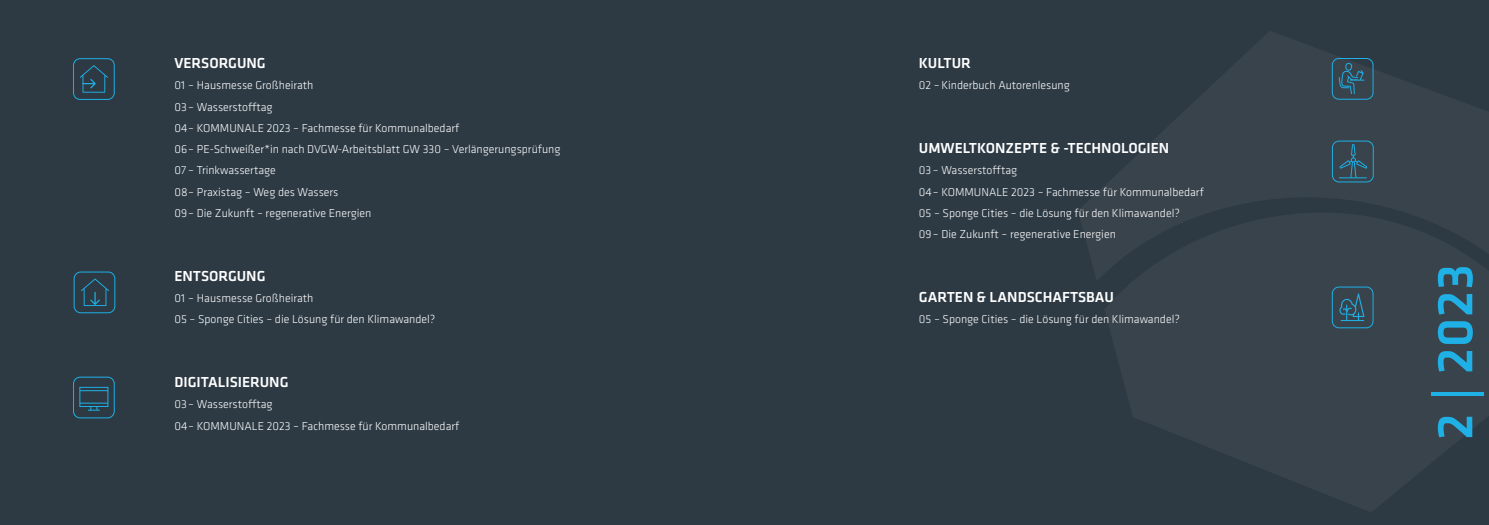
<style>
.page{position:relative;width:1489px;height:525px;background:#fff}
.page>*{position:absolute;margin:0;border:0;box-sizing:border-box;transform-origin:0 0}
.t1{font:500 50px "GC Klavika Head";color:#1fb0e6}
.t2{font:500 15px "GC Klavika Fein";color:#fff}
.t3{font:300 11.88px/21.2px "GC Klavika";color:#fff}
</style>
<div class="page">
<div style="left:0;top:0;width:1488px;height:524px;background:#2d3a44"></div>
<svg style="left:1105px;top:281px;width:383px;height:231px;fill:#39434c"></svg>
<svg style="left:1079px;top:31px;width:409px;height:250px;fill:#39434c"></svg>
<svg style="left:74px;top:271px;width:41px;height:42px"></svg>
<svg style="left:73px;top:58px;width:42px;height:42px"></svg>
<svg style="left:73px;top:376px;width:42px;height:42px"></svg>
<svg style="left:1331px;top:140px;width:42px;height:42px"></svg>
<svg style="left:1331px;top:58px;width:42px;height:42px"></svg>
<svg style="left:1331px;top:286px;width:42px;height:42px"></svg>
<p class="t2" style="left:174px;top:53px;width:93px">VERSORGUNG</p>
<p class="t3" style="left:174px;top:75px;width:387px">01 – Hausmesse Großheirath<br>03 – Wasserstofftag<br>04 – KOMMUNALE 2023 – Fachmesse für Kommunalbedarf<br>06 – PE-Schweißer*in nach DVGW-Arbeitsblatt GW 330 – Verlängerungsprüfung 07 – Trinkwassertage<br>08 – Praxistag – Weg des Wassers<br>09 – Die Zukunft – regenerative Energien</p>
<p class="t2" style="left:174px;top:265px;width:93px">ENTSORGUNG</p>
<p class="t3" style="left:174px;top:287px;width:262px">01 – Hausmesse Großheirath<br>05 – Sponge Cities – die Lösung für den Klimawandel?</p>
<p class="t2" style="left:174px;top:372px;width:115px">DIGITALISIERUNG</p>
<p class="t3" style="left:174px;top:393px;width:286px">03 – Wasserstofftag<br>04 – KOMMUNALE 2023 – Fachmesse für Kommunalbedarf</p>
<p class="t2" style="left:918px;top:53px;width:53px">KULTUR</p>
<p class="t3" style="left:918px;top:75px;width:152px">02 – Kinderbuch Autorenlesung</p>
<p class="t2" style="left:918px;top:138px;width:252px">UMWELTKONZEPTE &amp; -TECHNOLOGIEN</p>
<p class="t3" style="left:918px;top:160px;width:286px">03 – Wasserstofftag<br>04 – KOMMUNALE 2023 – Fachmesse für Kommunalbedarf 05 – Sponge Cities – die Lösung für den Klimawandel?<br>09 – Die Zukunft – regenerative Energien</p>
<p class="t2" style="left:918px;top:287px;width:196px">GARTEN &amp; LANDSCHAFTSBAU</p>
<p class="t3" style="left:918px;top:308px;width:262px">05 – Sponge Cities – die Lösung für den Klimawandel?</p>
<h1 class="t1" style="left:1419px;top:439px;width:177px;rotate:-90deg">2 | 2023</h1>
</div>
